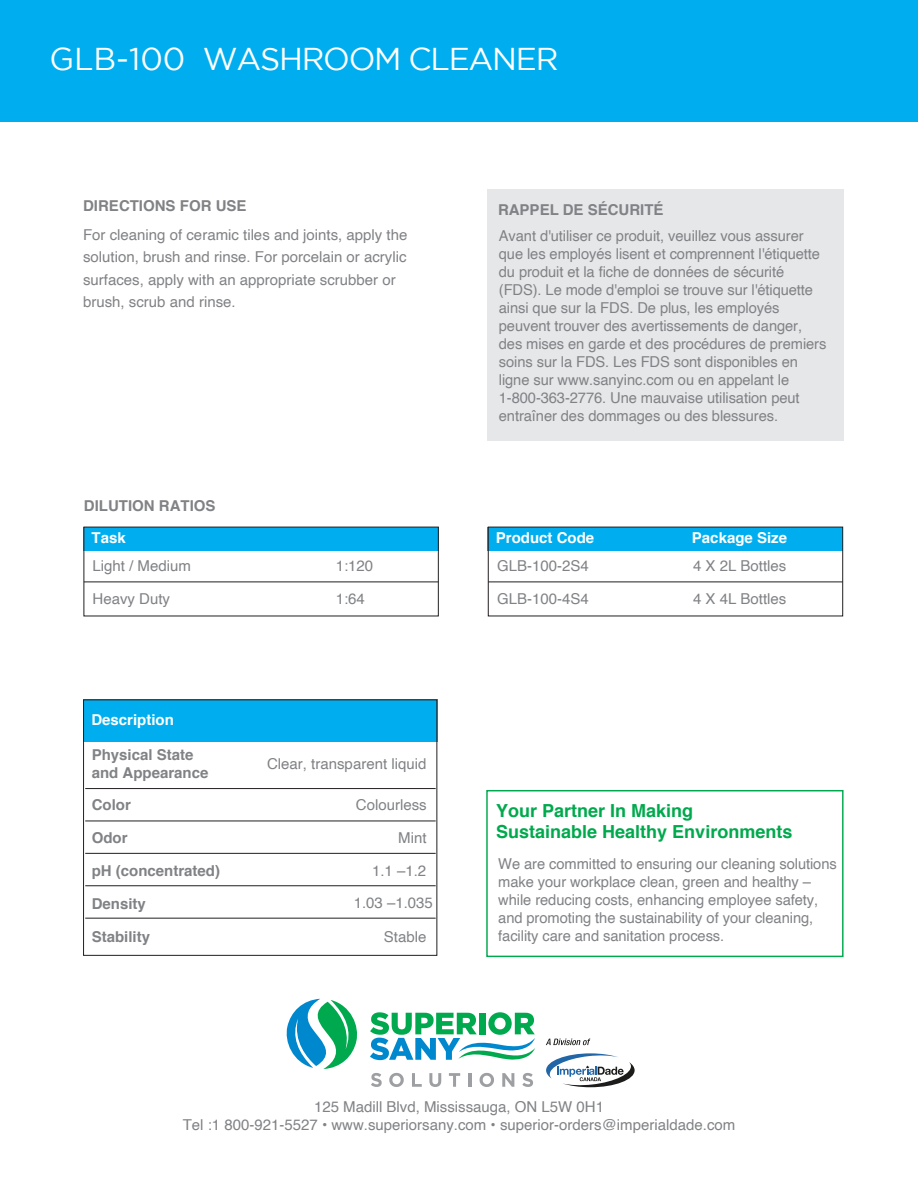
<style>
.page{position:relative;width:918px;height:1188px;background:#fff}
.page>*{position:absolute;margin:0;border:0;box-sizing:border-box;transform-origin:0 0}
.t1{font:31.5px "Gotham";letter-spacing:-.04em;color:#fff}
.t2{font:700 18px/21.6px "Helvetica";color:#00a94d}
.t3{font:15px/18px "Helvetica";letter-spacing:-.005em;color:#808285}
.t4{font:700 15px/18px "Helvetica";color:#808285}
.t5{font:700 15px "Helvetica";color:#fff}
</style>
<div class="page">
<div style="left:0;top:0;width:918px;height:122px;background:#00aeef"></div>
<div style="left:486px;top:790px;width:358px;height:167px;border:1px solid #00a94d"></div>
<div style="left:488px;top:189px;width:356px;height:252px;background:#e6e7e9"></div>
<div style="left:488px;top:527px;width:355px;height:24px;background:#00aeef"></div>
<hr style="left:488px;top:582px;width:355px;height:1px;background:#231f20">
<div style="left:84px;top:527px;width:355px;height:24px;background:#00aeef"></div>
<hr style="left:84px;top:582px;width:354px;height:1px;background:#231f20">
<div style="left:83px;top:699px;width:354px;height:43px;background:#00aeef"></div>
<div style="left:83px;top:699px;width:354px;height:257px;border:1px solid #231f20"></div>
<hr style="left:85px;top:788px;width:351px;height:1px;background:#231f20">
<hr style="left:85px;top:821px;width:351px;height:1px;background:#231f20">
<hr style="left:85px;top:853px;width:351px;height:1px;background:#231f20">
<hr style="left:85px;top:885px;width:351px;height:1px;background:#231f20">
<hr style="left:85px;top:918px;width:351px;height:1px;background:#231f20">
<svg style="left:371px;top:1073px;width:11px;height:14px"></svg>
<svg style="left:389px;top:1073px;width:15px;height:14px"></svg>
<svg style="left:412px;top:1073px;width:10px;height:14px"></svg>
<svg style="left:429px;top:1073px;width:12px;height:14px"></svg>
<svg style="left:449px;top:1073px;width:11px;height:14px"></svg>
<hr style="left:468px;top:1073px;width:3px;height:14px;background:#9d9fa2">
<svg style="left:480px;top:1073px;width:14px;height:14px"></svg>
<svg style="left:502px;top:1073px;width:12px;height:14px"></svg>
<svg style="left:522px;top:1073px;width:11px;height:14px"></svg>
<svg style="left:370px;top:1012px;width:165px;height:48px"></svg>
<svg style="left:286px;top:999px;width:71px;height:70px"></svg>
<svg style="left:546px;top:1053px;width:89px;height:34px"></svg>
<svg style="left:546px;top:1039px;width:44px;height:6px"></svg>
<h1 class="t1" style="left:49px;top:41px;width:511px">GLB-100 WASHROOM CLEANER</h1>
<p class="t4" style="left:83px;top:197px;width:165px">DIRECTIONS FOR USE</p>
<p class="t3" style="left:83px;top:224px;width:326px;line-height:22.5px">For cleaning of ceramic tiles and joints, apply the solution, brush and rinse. For porcelain or acrylic surfaces, apply with an appropriate scrubber or brush, scrub and rinse.</p>
<p class="t4" style="left:84px;top:497px;width:133px">DILUTION RATIOS</p>
<p class="t5" style="left:92px;top:526px;width:36px">Task</p>
<p class="t3" style="left:93px;top:557px;width:100px">Light / Medium</p>
<p class="t3" style="left:93px;top:590px;width:79px">Heavy Duty</p>
<p class="t5" style="left:91px;top:708px;width:84px">Description</p>
<p class="t4" style="left:92px;top:746px;width:118px">Physical State and Appearance</p>
<p class="t4" style="left:92px;top:796px;width:41px">Color</p>
<p class="t4" style="left:92px;top:829px;width:37px">Odor</p>
<p class="t4" style="left:92px;top:862px;width:130px">pH (concentrated)</p>
<p class="t4" style="left:92px;top:895px;width:56px">Density</p>
<p class="t4" style="left:92px;top:928px;width:60px">Stability</p>
<p class="t3" style="left:336px;top:557px;width:39px">1:120</p>
<p class="t3" style="left:336px;top:590px;width:31px">1:64</p>
<p class="t3" style="left:267px;top:756px;width:161px">Clear, transparent liquid</p>
<p class="t3" style="left:356px;top:796px;width:72px">Colourless</p>
<p class="t3" style="left:398px;top:829px;width:30px">Mint</p>
<p class="t3" style="left:354px;top:855px;width:81px;line-height:32.5px;text-indent:18px">1.1 –1.2<br>1.03 –1.035</p>
<p class="t3" style="left:384px;top:928px;width:44px">Stable</p>
<p class="t4" style="left:498px;top:201px;width:167px">RAPPEL DE SÉCURITÉ</p>
<p class="t3" style="left:499px;top:228px;width:329px">Avant d'utiliser ce produit, veuillez vous assurer que les employés lisent et comprennent l'étiquette du produit et la fiche de données de sécurité (FDS). Le mode d'emploi se trouve sur l'étiquette ainsi que sur la FDS. De plus, les employés peuvent trouver des avertissements de danger, des mises en garde et des procédures de premiers soins sur la FDS. Les FDS sont disponibles en ligne sur www.sanyinc.com ou en appelant le 1-800-363-2776. Une mauvaise utilisation peut entraîner des dommages ou des blessures.</p>
<p class="t5" style="left:496px;top:526px;width:100px">Product Code</p>
<p class="t5" style="left:692px;top:526px;width:97px">Package Size</p>
<p class="t3" style="left:497px;top:557px;width:93px">GLB-100-2S4</p>
<p class="t3" style="left:497px;top:590px;width:93px">GLB-100-4S4</p>
<p class="t3" style="left:693px;top:557px;width:95px">4 X 2L Bottles</p>
<p class="t3" style="left:693px;top:590px;width:95px">4 X 4L Bottles</p>
<p class="t2" style="left:496px;top:800px;width:298px">Your Partner In Making<br>Sustainable Healthy Environments</p>
<p class="t3" style="left:498px;top:856px;width:340px">We are committed to ensuring our cleaning solutions make your workplace clean, green and healthy – while reducing costs, enhancing employee safety, and promoting the sustainability of your cleaning, facility care and sanitation process.</p>
<p class="t3" style="left:183px;top:1098px;width:554px;text-align:center">125 Madill Blvd, Mississauga, ON L5W 0H1<br>Tel :1 800-921-5527 • www.superiorsany.com • superior-orders@imperialdade.com</p>
</div>
